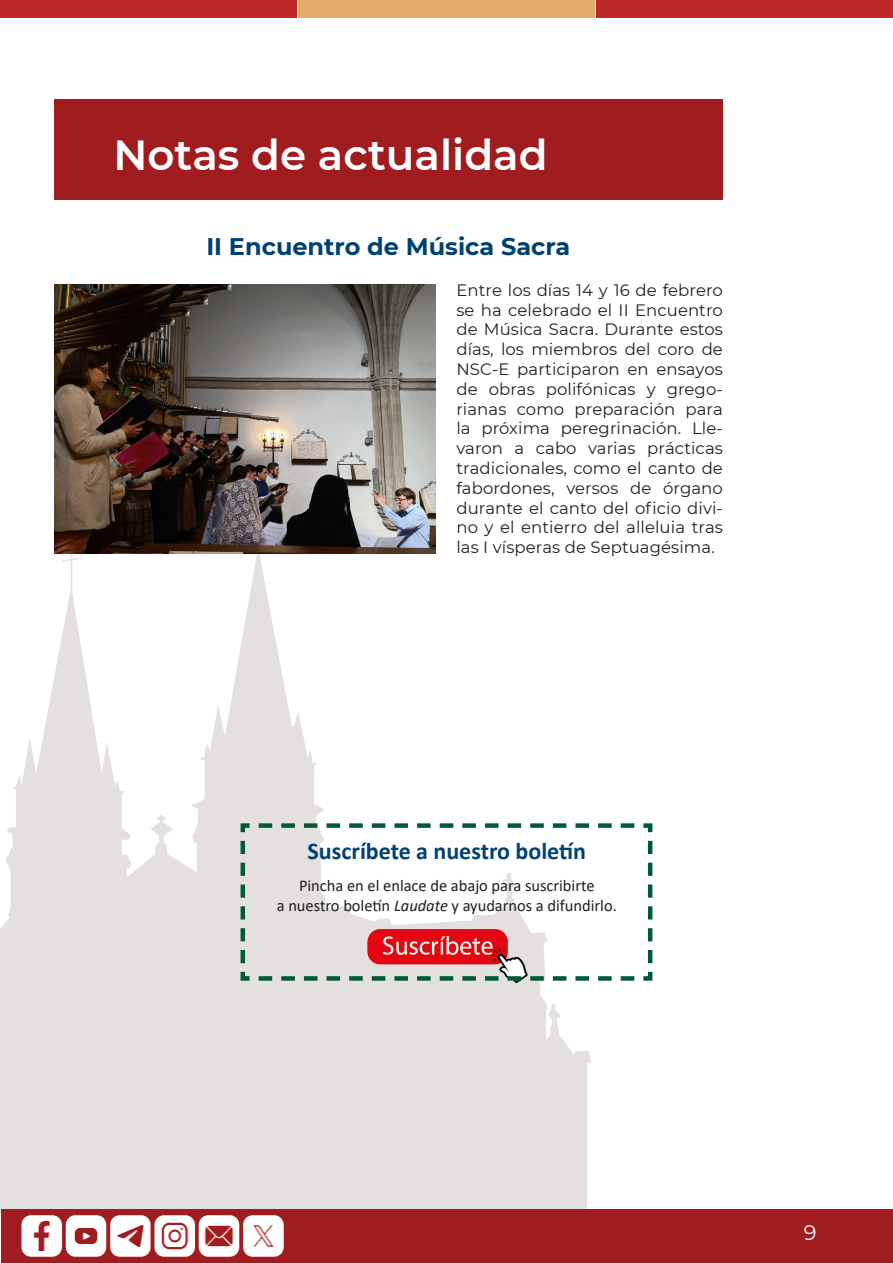
<style>
.page{position:relative;width:893px;height:1263px;background:#fff}
.page>*{position:absolute;margin:0;border:0;box-sizing:border-box;transform-origin:0 0}
.t1{font:600 42px "Montserrat";color:#fff}
.t2{font:700 24px "Calibri";color:#004171}
.t3{font:700 24px "Montserrat";color:#004171}
.t4{font:21px "Montserrat";color:#fff}
.t5{font:16.5px/19.8px "Montserrat";letter-spacing:.005em;color:#231f20;text-align:justify}
.t6{font:16.5px/19.8px "Calibri";color:#231f20;text-align:center}
.s1{font-style:italic}
</style>
<div class="page">
<img style="left:0;top:487px;width:591px;height:727px">
<div style="left:1px;top:0;width:296px;height:18px;background:#bc2928"></div>
<div style="left:298px;top:0;width:297px;height:18px;background:#e1ad68"></div>
<div style="left:596px;top:0;width:296px;height:18px;background:#bc2928"></div>
<div style="left:1px;top:1209px;width:891px;height:54px;background:#a01c1f"></div>
<img style="left:21px;top:1216px;width:262px;height:40px">
<div style="left:54px;top:99px;width:669px;height:101px;background:#a01c1f"></div>
<img style="left:54px;top:284px;width:381px;height:269px">
<svg style="left:238px;top:821px;width:415px;height:162px"></svg>
<p class="t1" style="left:114px;top:125px;width:436px">Notas de actualidad</p>
<p class="t3" style="left:206px;top:229px;width:365px">II Encuentro de Música Sacra</p>
<p class="t5" style="left:456px;top:279px;width:268px">Entre los días 14 y 16 de febrero se ha celebrado el II Encuentro de Música Sacra. Durante estos días, los miembros del coro de NSC-E participaron en ensayos de obras polifónicas y grego&shy;rianas como preparación para la próxima peregrinación. Lle&shy;varon a cabo varias prácticas tradicionales, como el canto de fabordones, versos de órgano durante el canto del oficio divi&shy;no y el entierro del alleluia tras las I vísperas de Septuagésima.</p>
<p class="t2" style="left:308px;top:834px;width:280px">Suscríbete a nuestro boletín</p>
<p class="t6" style="left:277px;top:875px;width:342px">Pincha en el enlace de abajo para suscribirte<br>a nuestro boletín <span class="s1">Laudate</span> y ayudarnos a difundirlo.</p>
<p class="t4" style="left:804px;top:1218px;width:14px">9</p>
</div>
